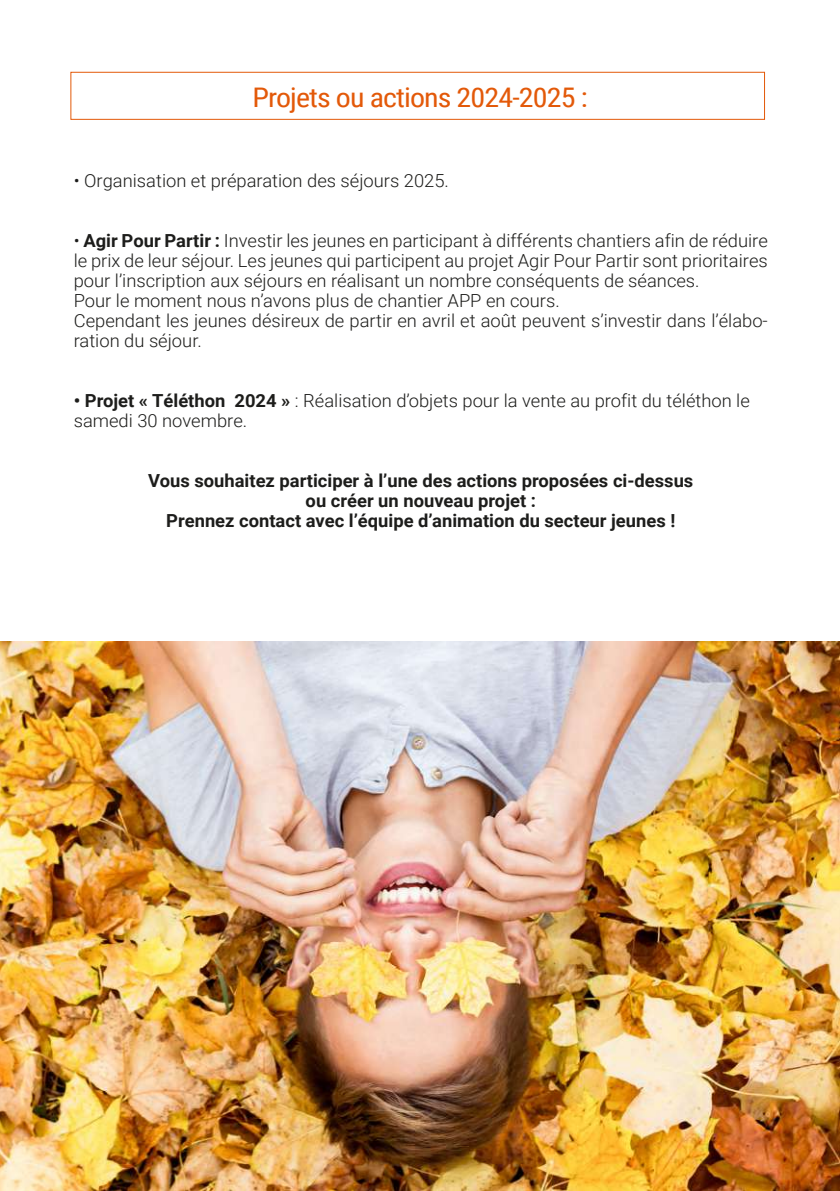
<style>
.page{position:relative;width:840px;height:1191px;background:#fff}
.page>*{position:absolute;margin:0;border:0;box-sizing:border-box;transform-origin:0 0}
.t1{font:27px "Roboto Condensed";letter-spacing:-.03em;color:#e35909;scale:1.11 1}
.t2{font:300 18px/20px "Roboto";color:#1d1d1b}
.t3{font:700 18px/20px "Roboto";color:#1d1d1b;text-align:center}
.s1{font-weight:700}
</style>
<div class="page">
<div style="left:71px;top:72px;width:693px;height:48px;border:1px solid #e35909"></div>
<img style="left:0;top:641px;width:839px;height:550px">
<h1 class="t1" style="left:252px;top:79px;width:303px">Projets ou actions 2024-2025 :</h1>
<p class="t2" style="left:74px;top:170px;width:376px">• Organisation et préparation des séjours 2025.</p>
<p class="t2" style="left:74px;top:230px;width:695px">• <span class="s1">Agir Pour Partir :</span> Investir les jeunes en participant à différents chantiers afin de réduire le prix de leur séjour. Les jeunes qui participent au projet Agir Pour Partir sont prioritaires pour l’inscription aux séjours en réalisant un nombre conséquents de séances.<br>Pour le moment nous n’avons plus de chantier APP en cours.<br>Cependant les jeunes désireux de partir en avril et août peuvent s’investir dans l’élabo&shy;ration du séjour.</p>
<p class="t2" style="left:74px;top:390px;width:677px"><span class="s1">• Projet « Téléthon 2024 »</span> : Réalisation d’objets pour la vente au profit du téléthon le samedi 30 novembre.</p>
<p class="t3" style="left:148px;top:470px;width:546px">Vous souhaitez participer à l’une des actions proposées ci-dessus ou créer un nouveau projet :<br>Prennez contact avec l’équipe d’animation du secteur jeunes !</p>
</div>
